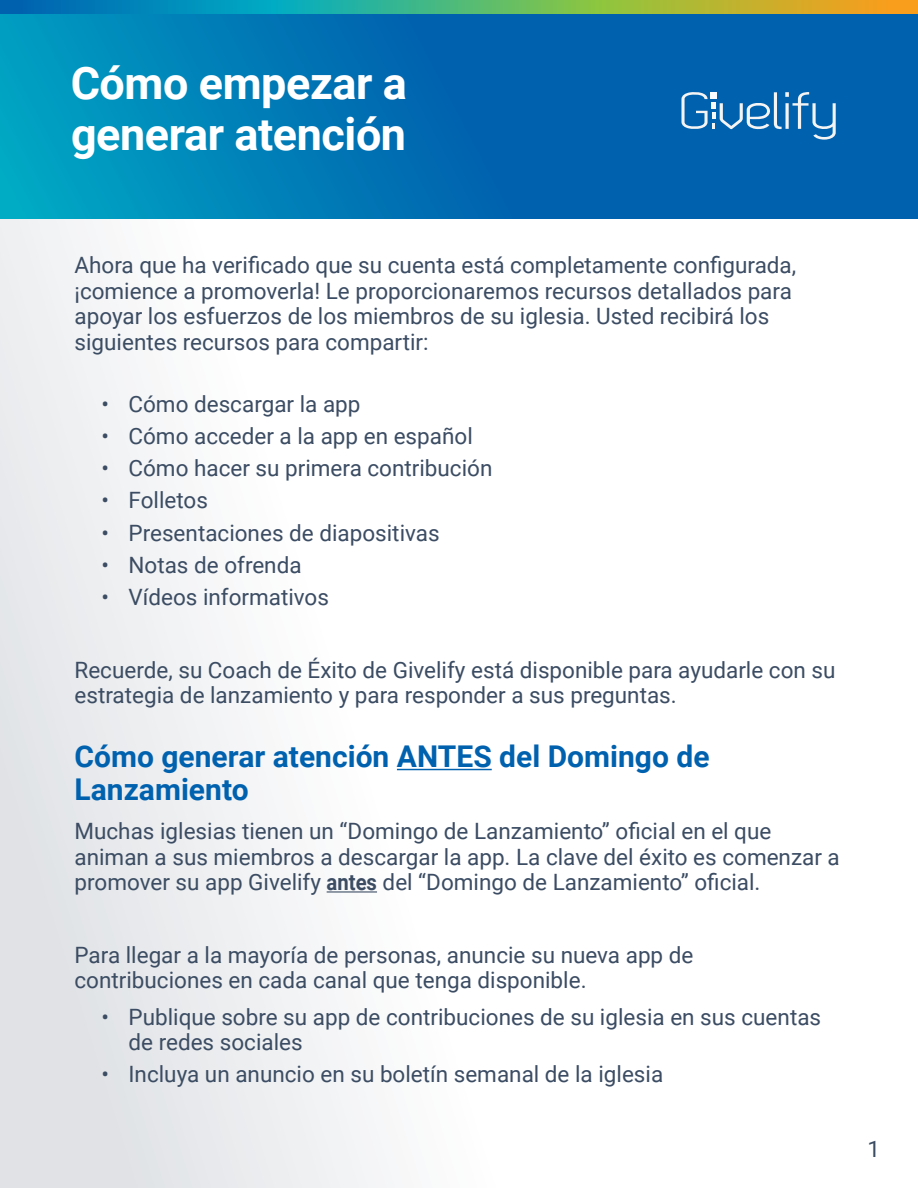
<style>
.page{position:relative;width:918px;height:1188px;background:#fff}
.page>*{position:absolute;margin:0;border:0;box-sizing:border-box;transform-origin:0 0}
.t1{font:700 45px/51.2px "Roboto";letter-spacing:-.01em;color:#fff}
.t2{font:700 30px/33px "Roboto";color:#0061af}
.t3{font:22.5px/25.5px "Roboto";color:#3b4c63}
.s1{font-weight:700}
</style>
<div class="page">
<div style="left:0;top:164px;width:532px;height:1024px;background:linear-gradient(to right,#e5e7ea,#fff)"></div>
<svg style="left:0;top:14px;width:918px;height:204px;background:#0072b3"></svg>
<hr style="left:397px;top:769px;width:95px;height:1px;background:#0061af">
<hr style="left:327px;top:891px;width:50px;height:2px;background:#3b4c63">
<svg style="left:0;top:0;width:918px;height:13px;background:#5ea574"></svg>
<svg style="left:681px;top:92px;width:155px;height:48px;background:#307ebc"></svg>
<h1 class="t1" style="left:71px;top:56px;width:338px">Cómo empezar a generar atención</h1>
<p class="t3" style="left:75px;top:252px;width:723px">Ahora que ha verificado que su cuenta está completamente configurada, ¡comience a promoverla! Le proporcionaremos recursos detallados para apoyar los esfuerzos de los miembros de su iglesia. Usted recibirá los siguientes recursos para compartir:</p>
<p class="t3" style="left:102px;top:390px;width:261px">• Cómo descargar la app</p>
<p class="t3" style="left:102px;top:422px;width:373px">• Cómo acceder a la app en español</p>
<p class="t3" style="left:102px;top:455px;width:392px">• Cómo hacer su primera contribución</p>
<p class="t3" style="left:102px;top:487px;width:108px">• Folletos</p>
<p class="t3" style="left:102px;top:519px;width:340px">• Presentaciones de diapositivas</p>
<p class="t3" style="left:102px;top:551px;width:202px">• Notas de ofrenda</p>
<p class="t3" style="left:102px;top:584px;width:229px">• Vídeos informativos</p>
<p class="t3" style="left:75px;top:656px;width:763px">Recuerde, su Coach de Éxito de Givelify está disponible para ayudarle con su estrategia de lanzamiento y para responder a sus preguntas.</p>
<h2 class="t2" style="left:75px;top:739px;width:637px">Cómo generar atención ANTES del Domingo de<br>Lanzamiento</h2>
<p class="t3" style="left:75px;top:818px;width:767px">Muchas iglesias tienen un “Domingo de Lanzamiento” oficial en el que animan a sus miembros a descargar la app. La clave del éxito es comenzar a promover su app Givelify <span class="s1">antes</span> del “Domingo de Lanzamiento” oficial.</p>
<p class="t3" style="left:75px;top:941px;width:620px">Para llegar a la mayoría de personas, anuncie su nueva app de contribuciones en cada canal que tenga disponible.</p>
<p class="t3" style="left:129px;top:1003px;width:694px;text-indent:-27px">• Publique sobre su app de contribuciones de su iglesia en sus cuentas de redes sociales</p>
<p class="t3" style="left:102px;top:1061px;width:563px">• Incluya un anuncio en su boletín semanal de la iglesia</p>
<p class="t3" style="left:868px;top:1136px;width:14px">1</p>
</div>
